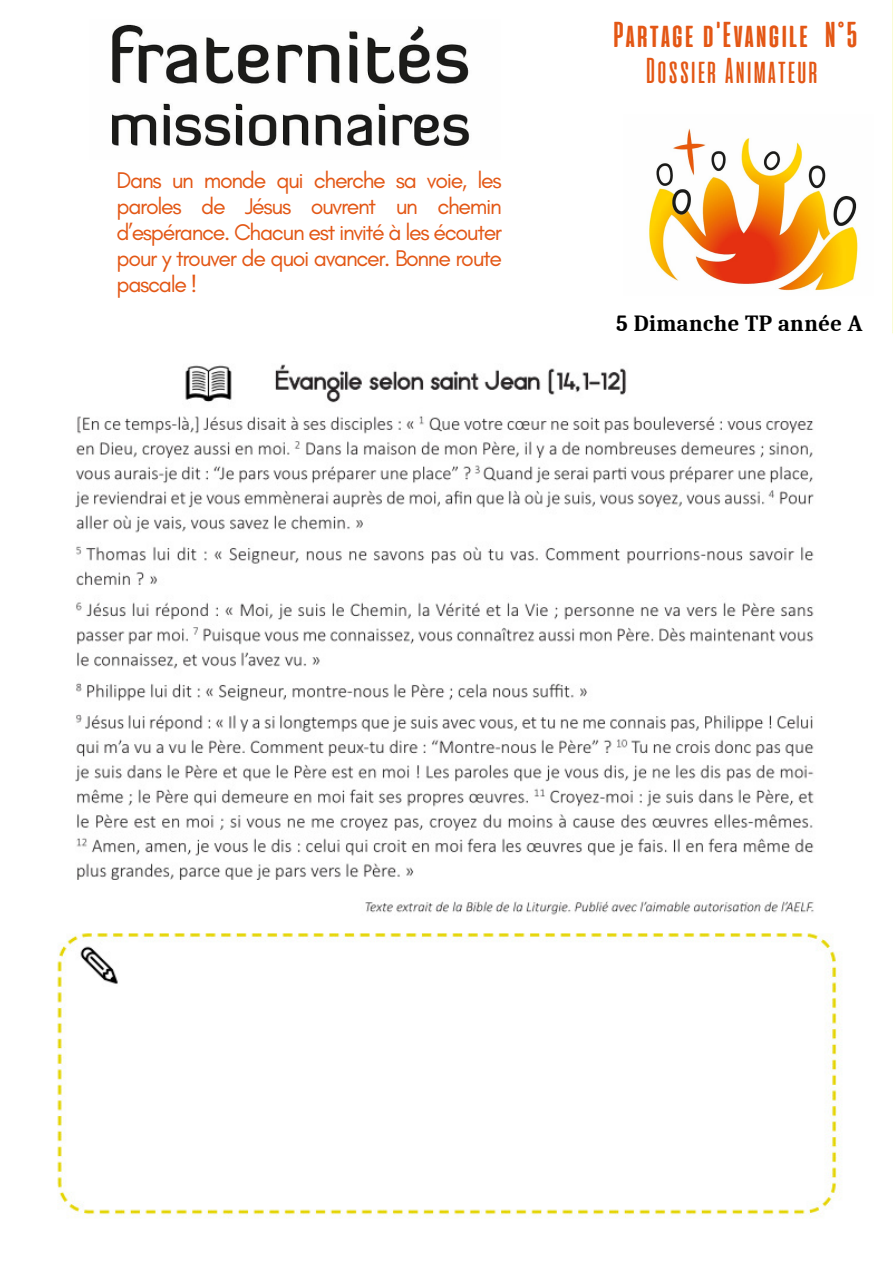
<style>
.page{position:relative;width:893px;height:1264px;background:#fff}
.page>*{position:absolute;margin:0;border:0;box-sizing:border-box;transform-origin:0 0}
.t1{font:700 36px "Alienscows";letter-spacing:-.14em;color:#e35715}
.t2{font:36px "Alienscows";letter-spacing:-.14em;color:#e35715}
.t3{font:23.1px/25.8px "Glacial Indifference";letter-spacing:-.06em;color:#e35715;text-align:justify}
.t4{font:700 22.5px "Caladea";letter-spacing:.02em;color:#000}
</style>
<div class="page">
<img style="left:57px;top:364px;width:785px;height:854px">
<img style="left:112px;top:24px;width:358px;height:122px">
<img style="left:649px;top:128px;width:209px;height:163px">
<p class="t3" style="left:116px;top:167px;width:387px">Dans un monde qui cherche sa voie, les paroles de Jésus ouvrent un chemin d’espérance. Chacun est invité à les écouter pour y trouver de quoi avancer. Bonne route pascale !</p>
<h1 class="t1" style="left:609px;top:13px;width:252px">Partage d'Evangile N°5</h1>
<h1 class="t2" style="left:642px;top:49px;width:180px">Dossier Animateur</h1>
<p class="t4" style="left:616px;top:311px;width:248px">5 Dimanche TP année A</p>
</div>
